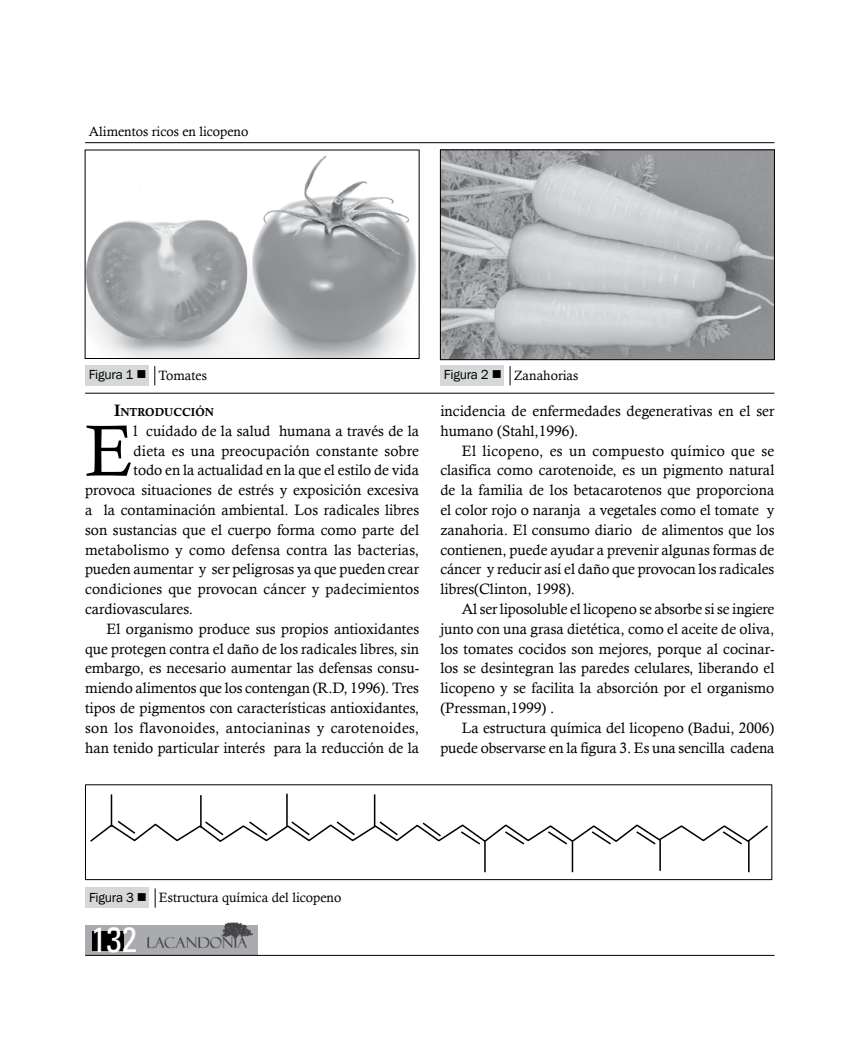
<style>
.page{position:relative;width:851px;height:1063px;background:#fff}
.page>*{position:absolute;margin:0;border:0;box-sizing:border-box;transform-origin:0 0}
.t1{font:72.6px "Calisto";color:#000}
.t2{font:condensed 34.5px "Univers";color:#fff}
.t3{font:15px/19.8px "Calisto";color:#000;text-align:justify}
.t4{font:15px "Calisto";letter-spacing:.025em;color:#000}
.t5{font:13.5px "Calisto";color:#000}
.t6{font:13.5px "Franklin Gothic";letter-spacing:-.02em;color:#000}
.t7{font:11.55px "Calis MT Bol";color:#000}
.s1{font-family:"Calisto"}
.s2{font-family:"Franklin Gothic"}
.s3{font-size:16.5px}
</style>
<div class="page">
<div style="left:85px;top:925px;width:173px;height:30px;background:#a9abae"></div>
<div style="left:92px;top:931px;width:31px;height:19px;background:#000"></div>
<hr style="left:85px;top:955px;width:689px;height:1px;background:#000">
<img style="left:147px;top:922px;width:106px;height:27px">
<div style="left:85px;top:365px;width:64px;height:21px;background:#d5d7d8"></div>
<svg style="left:154px;top:366px;width:1px;height:19px"></svg>
<div style="left:440px;top:365px;width:64px;height:21px;background:#d5d7d8"></div>
<svg style="left:509px;top:366px;width:1px;height:19px"></svg>
<img style="left:87px;top:155px;width:329px;height:202px">
<div style="left:85px;top:150px;width:334px;height:209px;border:1px solid #000"></div>
<img style="left:442px;top:151px;width:330px;height:207px">
<div style="left:440px;top:149px;width:334px;height:211px;border:1px solid #000"></div>
<hr style="left:85px;top:142px;width:689px;height:1px;background:#000">
<div style="left:85px;top:887px;width:64px;height:21px;background:#d5d7d8"></div>
<svg style="left:155px;top:888px;width:1px;height:20px"></svg>
<hr style="left:111px;top:794px;width:1px;height:33px;background:#000">
<hr style="left:200px;top:795px;width:2px;height:33px;background:#000">
<hr style="left:286px;top:794px;width:2px;height:33px;background:#000">
<hr style="left:374px;top:794px;width:1px;height:33px;background:#000">
<hr style="left:484px;top:841px;width:1px;height:31px;background:#000">
<hr style="left:571px;top:842px;width:2px;height:30px;background:#000">
<hr style="left:659px;top:840px;width:1px;height:31px;background:#000">
<hr style="left:748px;top:841px;width:1px;height:31px;background:#000">
<svg style="left:90px;top:819px;width:678px;height:27px"></svg>
<div style="left:85px;top:784px;width:687px;height:96px;border:1px solid #000"></div>
<hr style="left:85px;top:393px;width:689px;height:1px;background:#000">
<p class="t5" style="left:89px;top:124px;width:161px">Alimentos ricos en licopeno</p>
<p class="t6" style="left:89px;top:367px;width:120px">Figura 1 ■ <span class="s1">Tomates</span></p>
<p class="t5" style="left:444px;top:367px;width:136px"><span class="s2">Figura 2</span> ■ Zanahorias</p>
<p class="t7" style="left:114px;top:407px;width:101px"><span class="s3">I</span>NTRODUCCIÓN</p>
<h1 class="t1" style="left:85px;top:408px;width:50px">E</h1>
<p class="t3" style="left:133px;top:421px;width:287px">l cuidado de la salud humana a través de la</p>
<p class="t3" style="left:133px;top:441px;width:287px">dieta es una preocupación constante sobre</p>
<p class="t3" style="left:133px;top:460px;width:287px">todo en la actualidad en la que el estilo de vida</p>
<p class="t3" style="left:85px;top:480px;width:335px">provoca situaciones de estrés y exposición excesiva</p>
<p class="t3" style="left:85px;top:500px;width:335px">a la contaminación ambiental. Los radicales libres</p>
<p class="t3" style="left:85px;top:520px;width:335px">son sustancias que el cuerpo forma como parte del</p>
<p class="t3" style="left:85px;top:540px;width:335px">metabolismo y como defensa contra las bacterias,</p>
<p class="t3" style="left:85px;top:559px;width:335px">pueden aumentar y ser peligrosas ya que pueden crear</p>
<p class="t3" style="left:85px;top:579px;width:335px">condiciones que provocan cáncer y padecimientos</p>
<p class="t3" style="left:85px;top:599px;width:109px">cardiovasculares.</p>
<p class="t3" style="left:106px;top:619px;width:314px">El organismo produce sus propios antioxidantes</p>
<p class="t3" style="left:85px;top:639px;width:335px">que protegen contra el daño de los radicales libres, sin</p>
<p class="t3" style="left:85px;top:658px;width:335px">embargo, es necesario aumentar las defensas consu-</p>
<p class="t3" style="left:85px;top:678px;width:335px">miendo alimentos que los contengan (R.D, 1996). Tres</p>
<p class="t3" style="left:85px;top:698px;width:335px">tipos de pigmentos con características antioxidantes,</p>
<p class="t4" style="left:85px;top:719px;width:335px">son los flavonoides, antocianinas y carotenoides,</p>
<p class="t3" style="left:85px;top:738px;width:335px">han tenido particular interés para la reducción de la</p>
<p class="t3" style="left:440px;top:401px;width:335px">incidencia de enfermedades degenerativas en el ser humano (Stahl,1996).</p>
<p class="t3" style="left:440px;top:441px;width:335px;text-indent:21px">El licopeno, es un compuesto químico que se clasifica como carotenoide, es un pigmento natural de la familia de los betacarotenos que proporciona el color rojo o naranja a vegetales como el tomate y zanahoria. El consumo diario de alimentos que los contienen, puede ayudar a prevenir algunas formas de cáncer y reducir así el daño que provocan los radicales libres(Clinton, 1998).</p>
<p class="t3" style="left:440px;top:599px;width:335px;text-indent:21px">Al ser liposoluble el licopeno se absorbe si se ingiere junto con una grasa dietética, como el aceite de oliva, los tomates cocidos son mejores, porque al cocinar&shy;los se desintegran las paredes celulares, liberando el licopeno y se facilita la absorción por el organismo (Pressman,1999) .</p>
<p class="t3" style="left:440px;top:718px;width:335px;text-align:right">La estructura química del licopeno (Badui, 2006) puede observarse en la figura 3. Es una sencilla cadena</p>
<p class="t5" style="left:89px;top:890px;width:254px"><span class="s2">Figura 3</span> ■ Estructura química del licopeno</p>
<h2 class="t2" style="left:91px;top:918px;width:47px">132</h2>
</div>
